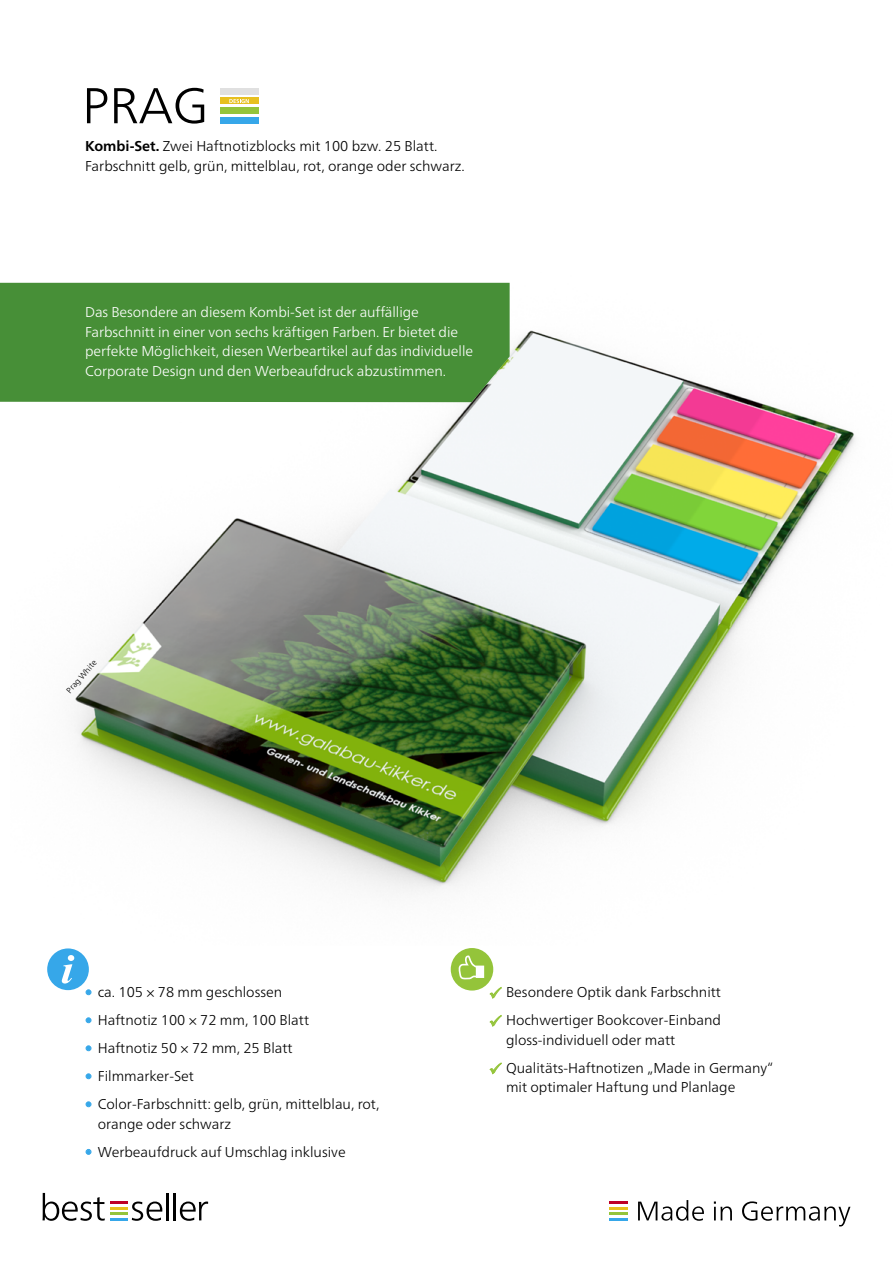
<style>
.page{position:relative;width:893px;height:1263px;background:#fff}
.page>*{position:absolute;margin:0;border:0;box-sizing:border-box;transform-origin:0 0}
._01_Headline{font:300 50.25px "Frutiger Neue LT Pro";color:#000}
._02_Intro-Text{font:300 14.25px/19.5px "Frutiger Neue LT Pro";color:#000}
._04_Produkt-Text{font:300 14.25px/19.5px "Frutiger Neue LT Pro";letter-spacing:-.005em;color:#fff}
._06_Produktbeschrebu{font:300 8.25px "Frutiger Neue LT Pro";color:#000}
.s1{font-weight:700}
.s2{color:#36a7e9}
</style>
<div class="page">
<hr style="left:609px;top:1201px;width:19px;height:3px;background:#be0027">
<svg style="left:609px;top:1207px;width:19px;height:2px"></svg>
<hr style="left:609px;top:1212px;width:19px;height:3px;background:#94c43a">
<svg style="left:609px;top:1218px;width:19px;height:2px"></svg>
<svg style="left:638px;top:1200px;width:66px;height:21px"></svg>
<svg style="left:714px;top:1201px;width:18px;height:19px"></svg>
<svg style="left:742px;top:1201px;width:108px;height:25px"></svg>
<div style="left:220px;top:88px;width:38px;height:7px;background:#e0e0e0"></div>
<div style="left:220px;top:98px;width:38px;height:6px;background:#e7c01f"></div>
<div style="left:220px;top:107px;width:38px;height:7px;background:#94c43a"></div>
<div style="left:220px;top:117px;width:38px;height:6px;background:#36a7e9"></div>
<svg style="left:229px;top:99px;width:20px;height:4px"></svg>
<div style="left:47px;top:948px;width:42px;height:42px;background:#36a7e9;border-radius:50%"></div>
<svg style="left:62px;top:955px;width:12px;height:28px"></svg>
<div style="left:451px;top:948px;width:42px;height:42px;background:#94c43a;border-radius:50%"></div>
<svg style="left:458px;top:955px;width:26px;height:24px"></svg>
<svg style="left:43px;top:1193px;width:119px;height:28px"></svg>
<hr style="left:166px;top:1193px;width:3px;height:27px;background:#000">
<hr style="left:173px;top:1193px;width:3px;height:27px;background:#000">
<svg style="left:180px;top:1201px;width:28px;height:20px"></svg>
<img style="left:10px;top:282px;width:845px;height:611px">
<p class="_01_Headline" style="left:82px;top:75px;width:128px">PRAG</p>
<p class="_02_Intro-Text" style="left:85px;top:136px;width:381px"><span class="s1">Kombi-Set.</span> Zwei Haftnotizblocks mit 100 bzw. 25 Blatt.<br>Farbschnitt gelb, grün, mittelblau, rot, orange oder schwarz.</p>
<p class="_04_Produkt-Text" style="left:85px;top:302px;width:390px">Das Besondere an diesem Kombi-Set ist der auffällige Farbschnitt in einer von sechs kräftigen Farben. Er bietet die perfekte Möglichkeit, diesen Werbeartikel auf das individuelle Corporate Design und den Werbeaufdruck abzustimmen.</p>
<p class="_06_Produktbeschrebu" style="left:64px;top:688px;width:43px;rotate:-49deg">Prag White</p>
<p class="_02_Intro-Text" style="left:85px;top:982px;width:199px"><span class="s2">•</span> ca. 105 × 78 mm geschlossen</p>
<p class="_02_Intro-Text" style="left:85px;top:1010px;width:226px"><span class="s2">•</span> Haftnotiz 100 × 72 mm, 100 Blatt</p>
<p class="_02_Intro-Text" style="left:85px;top:1038px;width:209px"><span class="s2">•</span> Haftnotiz 50 × 72 mm, 25 Blatt</p>
<p class="_02_Intro-Text" style="left:85px;top:1066px;width:111px"><span class="s2">•</span> Filmmarker-Set</p>
<p class="_02_Intro-Text" style="left:98px;top:1094px;width:283px;text-indent:-13px"><span class="s2">•</span> Color-Farbschnitt: gelb, grün, mittelblau, rot, orange oder schwarz</p>
<p class="_02_Intro-Text" style="left:85px;top:1142px;width:262px"><span class="s2">•</span> Werbeaufdruck auf Umschlag inklusive</p>
<p class="_02_Intro-Text" style="left:506px;top:982px;width:217px">Besondere Optik dank Farbschnitt</p>
<p class="_02_Intro-Text" style="left:506px;top:1010px;width:216px">Hochwertiger Bookcover-Einband gloss-individuell oder matt</p>
<p class="_02_Intro-Text" style="left:506px;top:1058px;width:269px">Qualitäts-Haftnotizen „Made in Germany“ mit optimaler Haftung und Planlage</p>
</div>
